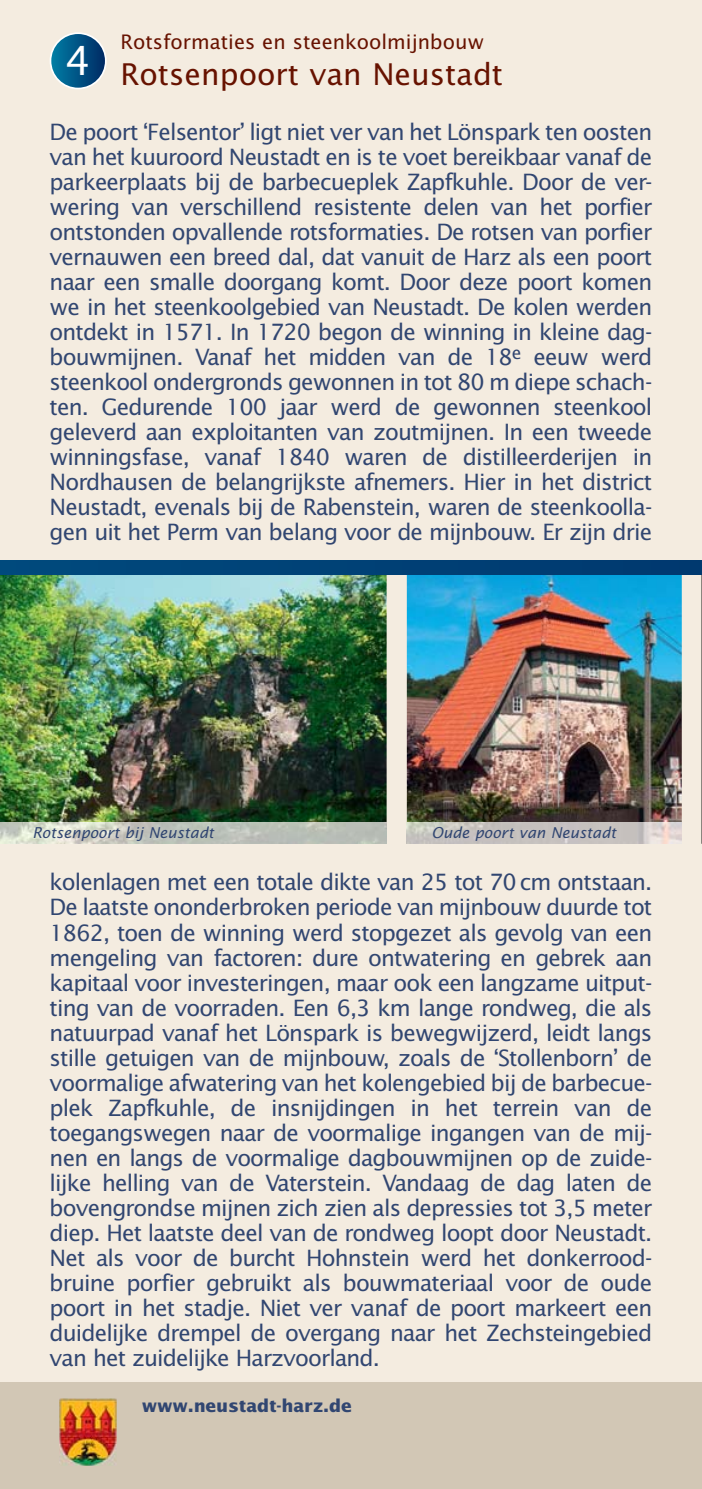
<style>
.page{position:relative;width:702px;height:1489px;background:#fff}
.page>*{position:absolute;margin:0;border:0;box-sizing:border-box;transform-origin:0 0}
.t1{font:30px "Lucida Sans Std";color:#671200}
.t2{font:22.5px/25px "Lucida Sans Std";letter-spacing:-.04em;color:#314671;text-align:justify}
.t3{font:20px "Lucida Sans Std";color:#671200}
.t4{font:700 17.5px "Lucida Sans";letter-spacing:-.01em;color:#314671}
.t5{font:italic 15px "Lucida Sans Std";color:#314671}
</style>
<div class="page">
<div style="left:0;top:0;width:702px;height:1488px;background:#f4ece0"></div>
<div style="left:0;top:1382px;width:702px;height:106px;background:#d2c7b5"></div>
<svg style="left:50px;top:33px;width:56px;height:55px;background:#095989"></svg>
<div style="left:50px;top:32px;width:57px;height:57px;border:2px solid #fff;border-radius:50%"></div>
<img style="left:59px;top:1398px;width:57px;height:67px">
<img style="left:407px;top:574px;width:274px;height:248px">
<img style="left:407px;top:822px;width:274px;height:21px">
<img style="left:701px;top:560px;width:1px;height:283px">
<svg style="left:701px;top:822px;width:1px;height:21px"></svg>
<img style="left:0;top:574px;width:386px;height:248px">
<img style="left:0;top:822px;width:386px;height:21px">
<div style="left:0;top:560px;width:702px;height:14px;background:#004176"></div>
<p class="t3" style="left:120px;top:33px;width:365px">Rotsformaties en steenkoolmijnbouw</p>
<h1 class="t1" style="left:65px;top:61px;width:439px"><sup>4</sup> Rotsenpoort van Neustadt</h1>
<p class="t2" style="left:50px;top:121px;width:604px">De poort ‘Felsentor’ ligt niet ver van het Lönspark ten oosten van het kuuroord Neustadt en is te voet bereikbaar vanaf de parkeerplaats bij de barbecueplek Zapfkuhle. Door de ver&shy;wering van verschillend resistente delen van het porfier ontstonden opvallende rotsformaties. De rotsen van porfier vernauwen een breed dal, dat vanuit de Harz als een poort naar een smalle doorgang komt. Door deze poort komen we in het steenkoolgebied van Neustadt. De kolen werden ontdekt in 1571. In 1720 begon de winning in kleine dag&shy;bouwmijnen. Vanaf het midden van de 18<sup>e</sup> eeuw werd steenkool ondergronds gewonnen in tot 80 m diepe schach&shy;ten. Gedurende 100 jaar werd de gewonnen steenkool geleverd aan exploitanten van zoutmijnen. In een tweede winningsfase, vanaf 1840 waren de distilleerderijen in Nordhausen de belangrijkste afnemers. Hier in het district Neustadt, evenals bij de Rabenstein, waren de steenkoolla&shy;gen uit het Perm van belang voor de mijnbouw. Er zijn drie</p>
<p class="t5" style="left:32px;top:826px;width:183px">Rotsenpoort bij Neustadt</p>
<p class="t5" style="left:431px;top:826px;width:186px">Oude poort van Neustadt</p>
<p class="t2" style="left:50px;top:871px;width:604px">kolenlagen met een totale dikte van 25 tot 70 cm ontstaan.<br>De laatste ononderbroken periode van mijnbouw duurde tot 1862, toen de winning werd stopgezet als gevolg van een mengeling van factoren: dure ontwatering en gebrek aan kapitaal voor investeringen, maar ook een langzame uitput&shy;ting van de voorraden. Een 6,3 km lange rondweg, die als natuurpad vanaf het Lönspark is bewegwijzerd, leidt langs stille getuigen van de mijnbouw, zoals de ‘Stollenborn’ de voormalige afwatering van het kolengebied bij de barbecue&shy;plek Zapfkuhle, de insnijdingen in het terrein van de toegangswegen naar de voormalige ingangen van de mij&shy;nen en langs de voormalige dagbouwmijnen op de zuide&shy;lijke helling van de Vaterstein. Vandaag de dag laten de bovengrondse mijnen zich zien als depressies tot 3,5 meter diep. Het laatste deel van de rondweg loopt door Neustadt.<br>Net als voor de burcht Hohnstein werd het donkerrood&shy;bruine porfier gebruikt als bouwmateriaal voor de oude poort in het stadje. Niet ver vanaf de poort markeert een duidelijke drempel de overgang naar het Zechsteingebied van het zuidelijke Harzvoorland.</p>
<p class="t4" style="left:142px;top:1398px;width:211px">www.neustadt-harz.de</p>
</div>
